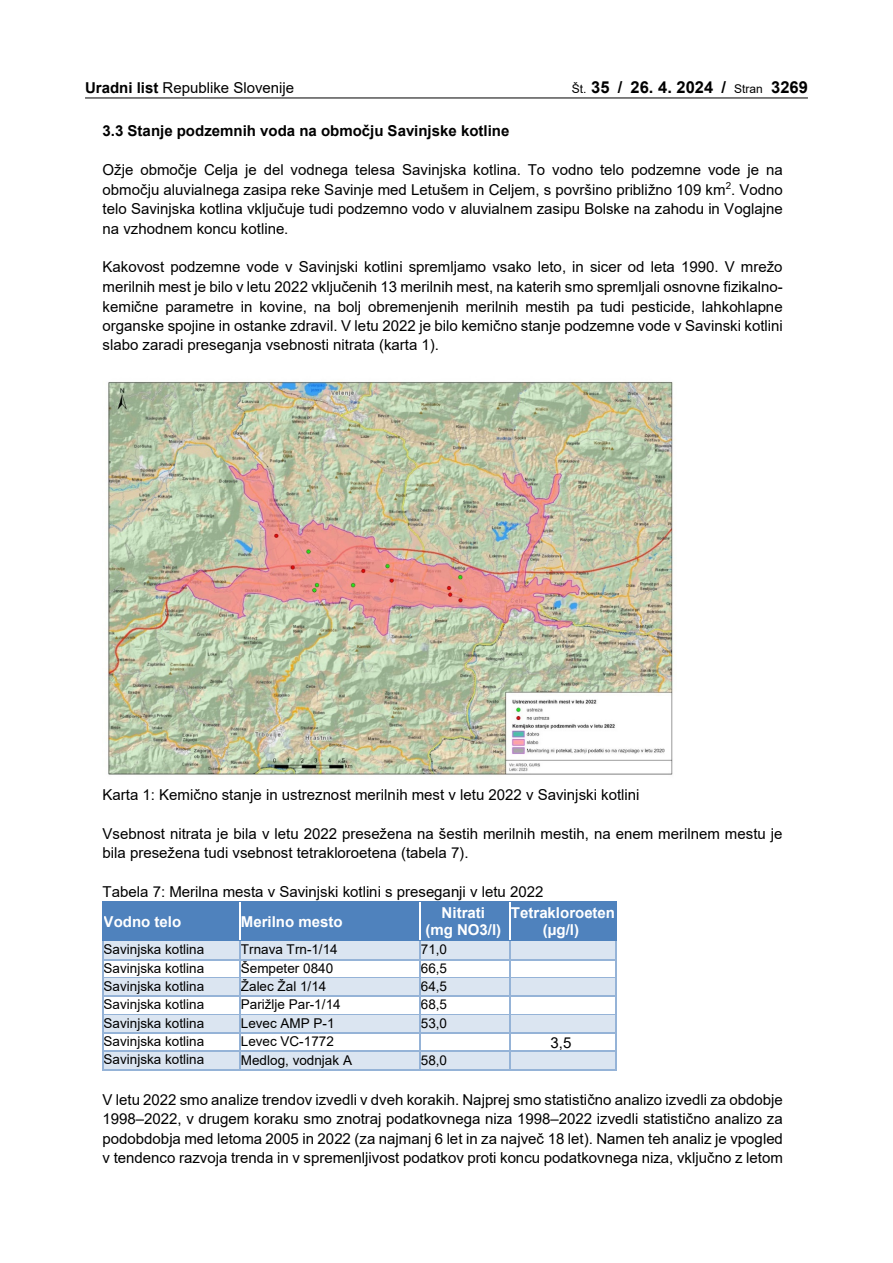
<style>
.page{position:relative;width:893px;height:1263px;background:#fff}
.page>*{position:absolute;margin:0;border:0;box-sizing:border-box;transform-origin:0 0}
.t1{font:700 16.5px "Arial";color:#000}
.t2{font:15px/19.5px "Arial";color:#000;text-align:justify}
.t3{font:700 15px/17.2px "Arial";color:#fff;text-align:center}
.t4{font:700 15px "Arial";color:#000}
.t5{font:15px "Arial";color:#000}
.t6{font:13.5px "Arial";color:#000}
.s1{font-weight:700}
.s2{font-weight:400;font-size:12px}
</style>
<div class="page">
<hr style="left:85px;top:98px;width:723px;height:1px;background:#000">
<div style="left:104px;top:902px;width:136px;height:39px;background:#4f82bd"></div>
<div style="left:241px;top:902px;width:179px;height:39px;background:#4f82bd"></div>
<div style="left:421px;top:902px;width:89px;height:39px;background:#4f82bd"></div>
<div style="left:511px;top:902px;width:104px;height:39px;background:#4f82bd"></div>
<hr style="left:103px;top:901px;width:137px;height:1px;background:#4f82bd">
<hr style="left:240px;top:901px;width:180px;height:1px;background:#4f82bd">
<hr style="left:420px;top:901px;width:90px;height:1px;background:#4f82bd">
<hr style="left:510px;top:901px;width:105px;height:1px;background:#4f82bd">
<hr style="left:103px;top:902px;width:1px;height:39px;background:#4f82bd">
<hr style="left:615px;top:902px;width:1px;height:39px;background:#4f82bd">
<div style="left:104px;top:942px;width:136px;height:17px;background:#dbe5f1"></div>
<div style="left:241px;top:942px;width:179px;height:17px;background:#dbe5f1"></div>
<div style="left:421px;top:942px;width:89px;height:17px;background:#dbe5f1"></div>
<div style="left:511px;top:942px;width:104px;height:17px;background:#dbe5f1"></div>
<hr style="left:104px;top:941px;width:136px;height:1px;background:#4f82bd">
<hr style="left:241px;top:941px;width:179px;height:1px;background:#4f82bd">
<hr style="left:421px;top:941px;width:89px;height:1px;background:#4f82bd">
<hr style="left:511px;top:941px;width:104px;height:1px;background:#4f82bd">
<hr style="left:104px;top:959px;width:136px;height:1px;background:#95b3d7">
<hr style="left:241px;top:959px;width:179px;height:1px;background:#95b3d7">
<hr style="left:421px;top:959px;width:89px;height:1px;background:#95b3d7">
<hr style="left:511px;top:959px;width:104px;height:1px;background:#95b3d7">
<div style="left:104px;top:978px;width:136px;height:18px;background:#dbe5f1"></div>
<div style="left:241px;top:978px;width:179px;height:18px;background:#dbe5f1"></div>
<div style="left:421px;top:978px;width:89px;height:18px;background:#dbe5f1"></div>
<div style="left:511px;top:978px;width:104px;height:18px;background:#dbe5f1"></div>
<hr style="left:104px;top:977px;width:136px;height:1px;background:#95b3d7">
<hr style="left:241px;top:977px;width:179px;height:1px;background:#95b3d7">
<hr style="left:421px;top:977px;width:89px;height:1px;background:#95b3d7">
<hr style="left:511px;top:977px;width:104px;height:1px;background:#95b3d7">
<hr style="left:104px;top:996px;width:136px;height:1px;background:#95b3d7">
<hr style="left:241px;top:996px;width:179px;height:1px;background:#95b3d7">
<hr style="left:421px;top:996px;width:89px;height:1px;background:#95b3d7">
<hr style="left:511px;top:996px;width:104px;height:1px;background:#95b3d7">
<div style="left:104px;top:1015px;width:136px;height:17px;background:#dbe5f1"></div>
<div style="left:241px;top:1015px;width:179px;height:17px;background:#dbe5f1"></div>
<div style="left:421px;top:1015px;width:89px;height:17px;background:#dbe5f1"></div>
<div style="left:511px;top:1015px;width:104px;height:17px;background:#dbe5f1"></div>
<hr style="left:104px;top:1014px;width:136px;height:1px;background:#95b3d7">
<hr style="left:241px;top:1014px;width:179px;height:1px;background:#95b3d7">
<hr style="left:421px;top:1014px;width:89px;height:1px;background:#95b3d7">
<hr style="left:511px;top:1014px;width:104px;height:1px;background:#95b3d7">
<hr style="left:104px;top:1032px;width:136px;height:2px;background:#95b3d7">
<hr style="left:241px;top:1032px;width:179px;height:2px;background:#95b3d7">
<hr style="left:421px;top:1032px;width:89px;height:2px;background:#95b3d7">
<hr style="left:511px;top:1032px;width:104px;height:2px;background:#95b3d7">
<div style="left:104px;top:1052px;width:136px;height:17px;background:#dbe5f1"></div>
<div style="left:241px;top:1052px;width:179px;height:17px;background:#dbe5f1"></div>
<div style="left:421px;top:1052px;width:89px;height:17px;background:#dbe5f1"></div>
<div style="left:511px;top:1052px;width:104px;height:17px;background:#dbe5f1"></div>
<hr style="left:104px;top:1051px;width:136px;height:1px;background:#95b3d7">
<hr style="left:241px;top:1051px;width:179px;height:1px;background:#95b3d7">
<hr style="left:421px;top:1051px;width:89px;height:1px;background:#95b3d7">
<hr style="left:511px;top:1051px;width:104px;height:1px;background:#95b3d7">
<svg style="left:103px;top:941px;width:1px;height:128px"></svg>
<hr style="left:103px;top:1069px;width:137px;height:1px;background:#95b3d7">
<svg style="left:240px;top:941px;width:1px;height:129px"></svg>
<hr style="left:241px;top:1069px;width:179px;height:1px;background:#95b3d7">
<svg style="left:420px;top:941px;width:1px;height:129px"></svg>
<hr style="left:421px;top:1069px;width:89px;height:1px;background:#95b3d7">
<svg style="left:510px;top:941px;width:1px;height:129px"></svg>
<hr style="left:511px;top:1069px;width:104px;height:1px;background:#95b3d7">
<svg style="left:615px;top:941px;width:1px;height:129px"></svg>
<img style="left:108px;top:381px;width:565px;height:394px">
<p class="t5" style="left:85px;top:77px;width:211px"><span class="s1">Uradni list</span> Republike Slovenije</p>
<p class="t1" style="left:572px;top:75px;width:237px"><span class="s2">Št.</span> 35 / 26. 4. 2024 / <span class="s2">Stran</span> 3269</p>
<p class="t4" style="left:103px;top:120px;width:408px">3.3 Stanje podzemnih voda na območju Savinjske kotline</p>
<p class="t2" style="left:103px;top:160px;width:682px">Ožje območje Celja je del vodnega telesa Savinjska kotlina. To vodno telo podzemne vode je na območju aluvialnega zasipa reke Savinje med Letušem in Celjem, s površino približno 109 km<sup>2</sup>. Vodno telo Savinjska kotlina vključuje tudi podzemno vodo v aluvialnem zasipu Bolske na zahodu in Voglajne na vzhodnem koncu kotline.</p>
<p class="t2" style="left:103px;top:257px;width:682px">Kakovost podzemne vode v Savinjski kotlini spremljamo vsako leto, in sicer od leta 1990. V mrežo merilnih mest je bilo v letu 2022 vključenih 13 merilnih mest, na katerih smo spremljali osnovne fizikalno&shy;kemične parametre in kovine, na bolj obremenjenih merilnih mestih pa tudi pesticide, lahkohlapne organske spojine in ostanke zdravil. V letu 2022 je bilo kemično stanje podzemne vode v Savinski kotlini slabo zaradi preseganja vsebnosti nitrata (karta 1).</p>
<p class="t2" style="left:103px;top:785px;width:538px">Karta 1: Kemično stanje in ustreznost merilnih mest v letu 2022 v Savinjski kotlini</p>
<p class="t2" style="left:103px;top:824px;width:681px">Vsebnost nitrata je bila v letu 2022 presežena na šestih merilnih mestih, na enem merilnem mestu je bila presežena tudi vsebnost tetrakloroetena (tabela 7).</p>
<p class="t2" style="left:103px;top:882px;width:442px">Tabela 7: Merilna mesta v Savinjski kotlini s preseganji v letu 2022</p>
<p class="t3" style="left:104px;top:913px;width:79px">Vodno telo</p>
<p class="t3" style="left:241px;top:913px;width:103px">Merilno mesto</p>
<p class="t3" style="left:425px;top:904px;width:77px">Nitrati<br>(mg NO3/l)</p>
<p class="t3" style="left:511px;top:904px;width:106px">Tetrakloroeten (µg/l)</p>
<p class="t6" style="left:104px;top:940px;width:102px">Savinjska kotlina</p>
<p class="t6" style="left:241px;top:940px;width:98px">Trnava Trn-1/14</p>
<p class="t6" style="left:421px;top:940px;width:28px">71,0</p>
<p class="t6" style="left:104px;top:958px;width:102px">Savinjska kotlina</p>
<p class="t6" style="left:241px;top:958px;width:94px">Šempeter 0840</p>
<p class="t6" style="left:421px;top:958px;width:28px">66,5</p>
<p class="t6" style="left:104px;top:977px;width:102px">Savinjska kotlina</p>
<p class="t6" style="left:241px;top:977px;width:87px">Žalec Žal 1/14</p>
<p class="t6" style="left:421px;top:977px;width:28px">64,5</p>
<p class="t6" style="left:104px;top:995px;width:102px">Savinjska kotlina</p>
<p class="t6" style="left:241px;top:995px;width:101px">Parižlje Par-1/14</p>
<p class="t6" style="left:421px;top:995px;width:28px">68,5</p>
<p class="t6" style="left:104px;top:1014px;width:102px">Savinjska kotlina</p>
<p class="t6" style="left:241px;top:1014px;width:95px">Levec AMP P-1</p>
<p class="t6" style="left:421px;top:1014px;width:28px">53,0</p>
<p class="t6" style="left:104px;top:1032px;width:102px">Savinjska kotlina</p>
<p class="t6" style="left:241px;top:1032px;width:94px">Levec VC-1772</p>
<p class="t2" style="left:550px;top:1032px;width:22px">3,5</p>
<p class="t6" style="left:104px;top:1050px;width:102px">Savinjska kotlina</p>
<p class="t6" style="left:241px;top:1050px;width:113px">Medlog, vodnjak A</p>
<p class="t6" style="left:421px;top:1050px;width:28px">58,0</p>
<p class="t2" style="left:103px;top:1090px;width:682px">V letu 2022 smo analize trendov izvedli v dveh korakih. Najprej smo statistično analizo izvedli za obdobje 1998–2022, v drugem koraku smo znotraj podatkovnega niza 1998–2022 izvedli statistično analizo za podobdobja med letoma 2005 in 2022 (za najmanj 6 let in za največ 18 let). Namen teh analiz je vpogled v tendenco razvoja trenda in v spremenljivost podatkov proti koncu podatkovnega niza, vključno z letom</p>
</div>
